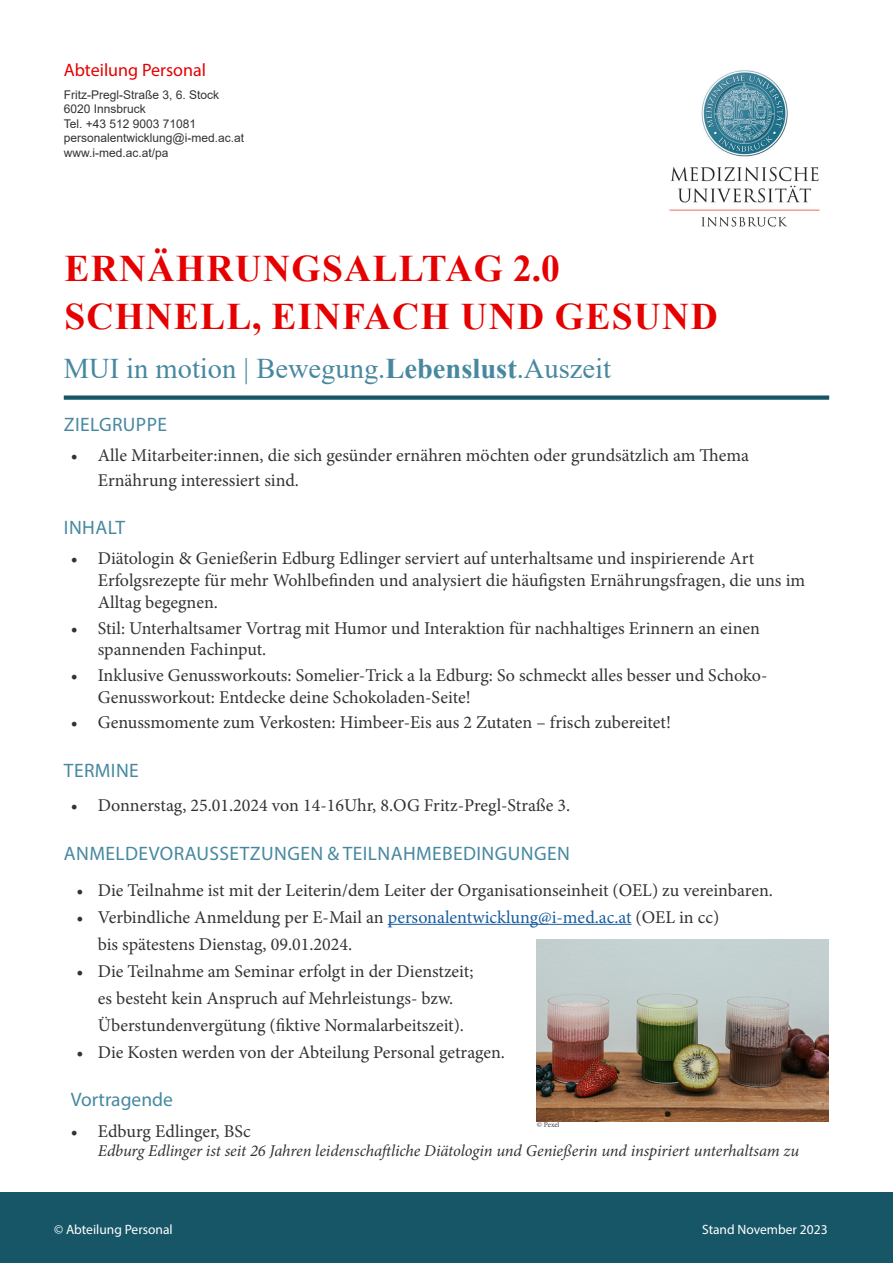
<style>
.page{position:relative;width:893px;height:1263px;background:#fff}
.page>*{position:absolute;margin:0;border:0;box-sizing:border-box;transform-origin:0 0}
.t1{font:700 37.5px/48px "Times New Roman";letter-spacing:.035em;color:#e60000}
.t2{font:28.5px "Times New Roman";color:#4788a0}
.t3{font:19.5px "Myriad Pro";letter-spacing:.02em;color:#4788a0}
.t4{font:19.5px "Myriad Pro";color:#4788a0}
.t5{font:18px/21.6px "Minion Pro";color:#333}
.t6{font:18px "Myriad Pro";color:#e60000}
.t7{font:italic 16.5px "Minion Pro";letter-spacing:-.005em;color:#333}
.t8{font:13.5px "Myriad Pro";color:#fff}
.t9{font:12px "Arial";color:#333}
.t10{font:7.5px "Minion Pro";letter-spacing:-.005em;color:#414243}
.s1{font-weight:700}
.s2{color:#175d9e}
</style>
<div class="page">
<img style="left:669px;top:70px;width:151px;height:157px">
<hr style="left:388px;top:924px;width:243px;height:1px;background:#175d9e">
<svg style="left:64px;top:395px;width:765px;height:5px;background:#396f7c"></svg>
<div style="left:0;top:1193px;width:893px;height:70px;background:#175666"></div>
<img style="left:537px;top:940px;width:292px;height:181px">
<p class="t6" style="left:64px;top:59px;width:144px">Abteilung Personal</p>
<p class="t9" style="left:64px;top:86px;width:157px">Fritz-Pregl-Straße 3, 6. Stock</p>
<p class="t9" style="left:64px;top:101px;width:84px">6020 Innsbruck</p>
<p class="t9" style="left:64px;top:115px;width:134px">Tel. +43 512 9003 71081</p>
<p class="t9" style="left:64px;top:130px;width:182px">personalentwicklung@i-med.ac.at</p>
<p class="t9" style="left:64px;top:144px;width:106px">www.i-med.ac.at/pa</p>
<p class="t1" style="left:64px;top:243px;width:655px">ERNÄHRUNGSALLTAG 2.0<br>SCHNELL, EINFACH UND GESUND</p>
<p class="t2" style="left:64px;top:348px;width:549px">MUI in motion | Bewegung.<span class="s1">Lebenslust</span>.Auszeit</p>
<p class="t3" style="left:64px;top:412px;width:105px">ZIELGRUPPE</p>
<p class="t5" style="left:98px;top:443px;width:653px;line-height:25.2px;text-indent:-27px">• Alle Mitarbeiter:innen, die sich gesünder ernähren möchten oder grundsätzlich am Thema<br>Ernährung interessiert sind.</p>
<p class="t3" style="left:64px;top:516px;width:63px">INHALT</p>
<p class="t5" style="left:98px;top:548px;width:709px;text-indent:-27px">• Diätologin &amp; Genießerin Edburg Edlinger serviert auf unterhaltsame und inspirierende Art<br>Erfolgsrezepte für mehr Wohlbefinden und analysiert die häufigsten Ernährungsfragen, die uns im<br>Alltag begegnen.</p>
<p class="t5" style="left:98px;top:617px;width:664px;text-indent:-27px">• Stil: Unterhaltsamer Vortrag mit Humor und Interaktion für nachhaltiges Erinnern an einen spannenden Fachinput.</p>
<p class="t5" style="left:98px;top:664px;width:671px;text-indent:-27px">• Inklusive Genussworkouts: Somelier-Trick a la Edburg: So schmeckt alles besser und Schoko-<br>Genussworkout: Entdecke deine Schokoladen-Seite!</p>
<p class="t5" style="left:71px;top:712px;width:602px">• Genussmomente zum Verkosten: Himbeer-Eis aus 2 Zutaten – frisch zubereitet!</p>
<p class="t3" style="left:64px;top:759px;width:76px">TERMINE</p>
<p class="t5" style="left:71px;top:795px;width:501px">• Donnerstag, 25.01.2024 von 14-16Uhr, 8.OG Fritz-Pregl-Straße 3.</p>
<p class="t3" style="left:64px;top:841px;width:507px">ANMELDEVORAUSSETZUNGEN &amp; TEILNAHMEBEDINGUNGEN</p>
<p class="t5" style="left:77px;top:879px;width:698px">• Die Teilnahme ist mit der Leiterin/dem Leiter der Organisationseinheit (OEL) zu vereinbaren.</p>
<p class="t5" style="left:98px;top:903px;width:623px;line-height:27px;text-indent:-21px">• Verbindliche Anmeldung per E-Mail an <span class="s2">personalentwicklung@i-med.ac.at</span> (OEL in cc) bis spätestens Dienstag, 09.01.2024.</p>
<p class="t5" style="left:98px;top:957px;width:377px;line-height:27px;text-indent:-21px">• Die Teilnahme am Seminar erfolgt in der Dienstzeit; es besteht kein Anspruch auf Mehrleistungs- bzw.<br>Überstundenvergütung (fiktive Normalarbeitszeit).</p>
<p class="t5" style="left:77px;top:1041px;width:430px">• Die Kosten werden von der Abteilung Personal getragen.</p>
<p class="t4" style="left:71px;top:1088px;width:104px">Vortragende</p>
<p class="t5" style="left:71px;top:1120px;width:181px">• Edburg Edlinger, BSc</p>
<p class="t7" style="left:98px;top:1140px;width:703px">Edburg Edlinger ist seit 26 Jahren leidenschaftliche Diätologin und Genießerin und inspiriert unterhaltsam zu</p>
<p class="t10" style="left:537px;top:1119px;width:24px">© Pexel</p>
<p class="t8" style="left:54px;top:1221px;width:120px">© Abteilung Personal</p>
<p class="t8" style="left:702px;top:1221px;width:127px">Stand November 2023</p>
</div>
